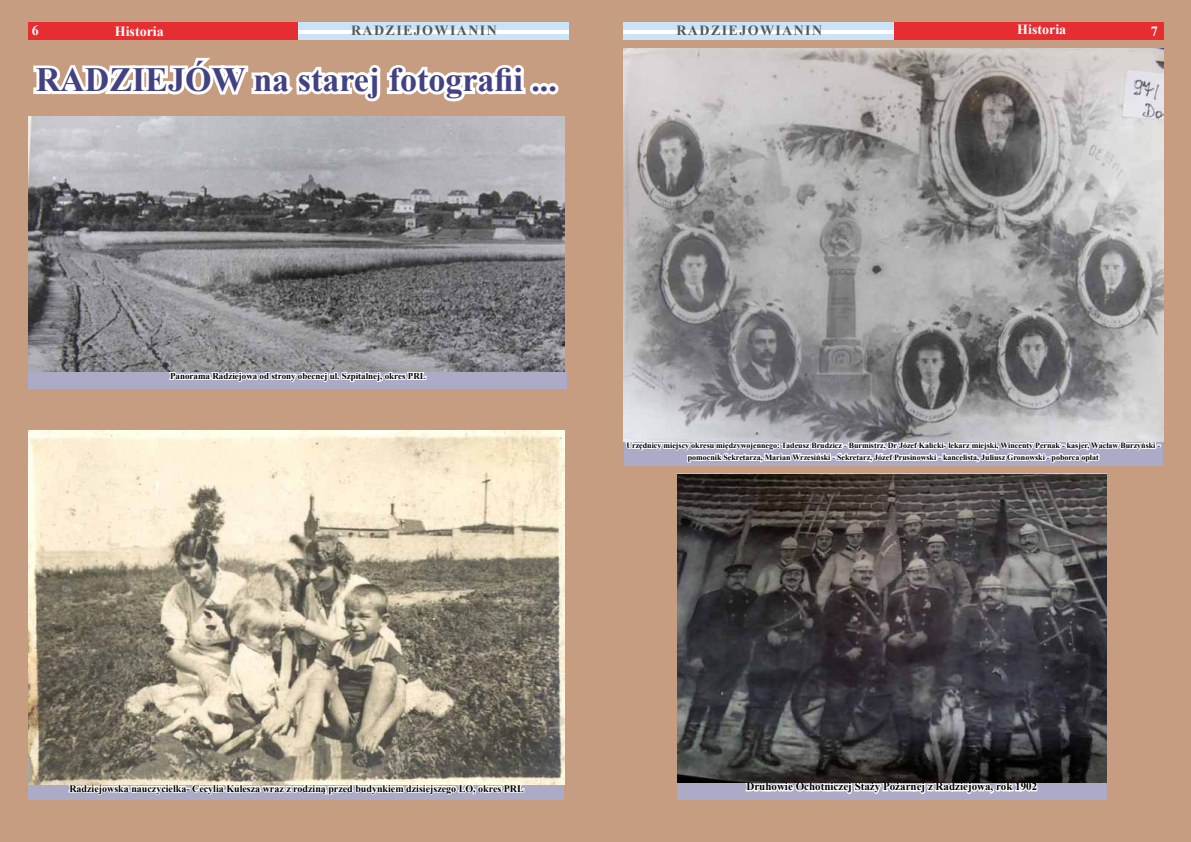
<style>
.page{position:relative;width:1191px;height:842px;background:#fff}
.page>*{position:absolute;margin:0;border:0;box-sizing:border-box;transform-origin:0 0}
.t1{font:700 34px "Times New Roman";color:#424282}
.t2{font:700 14px "Times New Roman";letter-spacing:.1em;color:#575756}
.t3{font:700 14px "Times New Roman";color:#fff}
.t4{font:700 11px "Times New Roman";color:#000}
.t5{font:700 10px "Times New Roman";color:#000}
.t6{font:700 9px "Times New Roman";color:#000}
.t7{font:700 8px/12px "Times New Roman";color:#000;text-align:center}
</style>
<div class="page">
<div style="left:578px;top:0;width:613px;height:842px;background:#c79d81"></div>
<div style="left:0;top:0;width:595px;height:842px;background:#c79d81"></div>
<hr style="left:298px;top:30px;width:270px;height:3px;background:#fff">
<div style="left:893px;top:23px;width:271px;height:17px;background:#e62d32"></div>
<div style="left:623px;top:23px;width:270px;height:17px;background:#cae3f7"></div>
<hr style="left:623px;top:30px;width:270px;height:3px;background:#fff">
<svg style="left:30px;top:22px;width:533px;height:80px"></svg>
<div style="left:28px;top:373px;width:539px;height:16px;background:#ababc7"></div>
<svg style="left:168px;top:372px;width:260px;height:10px"></svg>
<div style="left:28px;top:785px;width:536px;height:14px;background:#ababc7"></div>
<svg style="left:67px;top:785px;width:459px;height:15px"></svg>
<svg style="left:624px;top:442px;width:537px;height:36px"></svg>
<div style="left:677px;top:783px;width:429px;height:16px;background:#ababc7"></div>
<svg style="left:744px;top:783px;width:295px;height:17px"></svg>
<img style="left:28px;top:116px;width:536px;height:256px">
<img style="left:28px;top:431px;width:536px;height:354px">
<img style="left:623px;top:49px;width:541px;height:393px">
<img style="left:677px;top:473px;width:429px;height:310px">
<h2 class="t3" style="left:32px;top:21px;width:8px">6</h2>
<h2 class="t3" style="left:115px;top:22px;width:51px">Historia</h2>
<h2 class="t2" style="left:351px;top:20px;width:147px">RADZIEJOWIANIN</h2>
<h2 class="t2" style="left:676px;top:20px;width:147px">RADZIEJOWIANIN</h2>
<h2 class="t3" style="left:1017px;top:20px;width:50px">Historia</h2>
<h2 class="t3" style="left:1150px;top:22px;width:8px">7</h2>
<h1 class="t1" style="left:36px;top:56px;width:98px">RADZIEJÓW</h1>
<h1 class="t1" style="left:253px;top:56px;width:305px">na starej fotografii ...</h1>
<p class="t6" style="left:170px;top:370px;width:257px">Panorama Radziejowa od strony obecnej ul. Szpitalnej, okres PRL</p>
<p class="t7" style="left:626px;top:439px;width:535px">Urzędnicy miejscy okresu międzywojennego: Tadeusz Brudzicz - Burmistrz, Dr Józef Kalicki- lekarz miejski, Wincenty Pernak - kasjer, Wacław Burzyński - pomocnik Sekretarza, Marian Wrzesiński - Sekretarz, Józef Prusinowski - kancelista, Juliusz Gronowski - poborca opłat</p>
<p class="t5" style="left:69px;top:781px;width:456px">Radziejowska nauczycielka- Cecylia Kulesza wraz z rodziną przed budynkiem dzisiejszego LO, okres PRL</p>
<h3 class="t4" style="left:746px;top:779px;width:292px">Druhowie Ochotniczej Staży Pożarnej z Radziejowa, rok 1902</h3>
</div>
